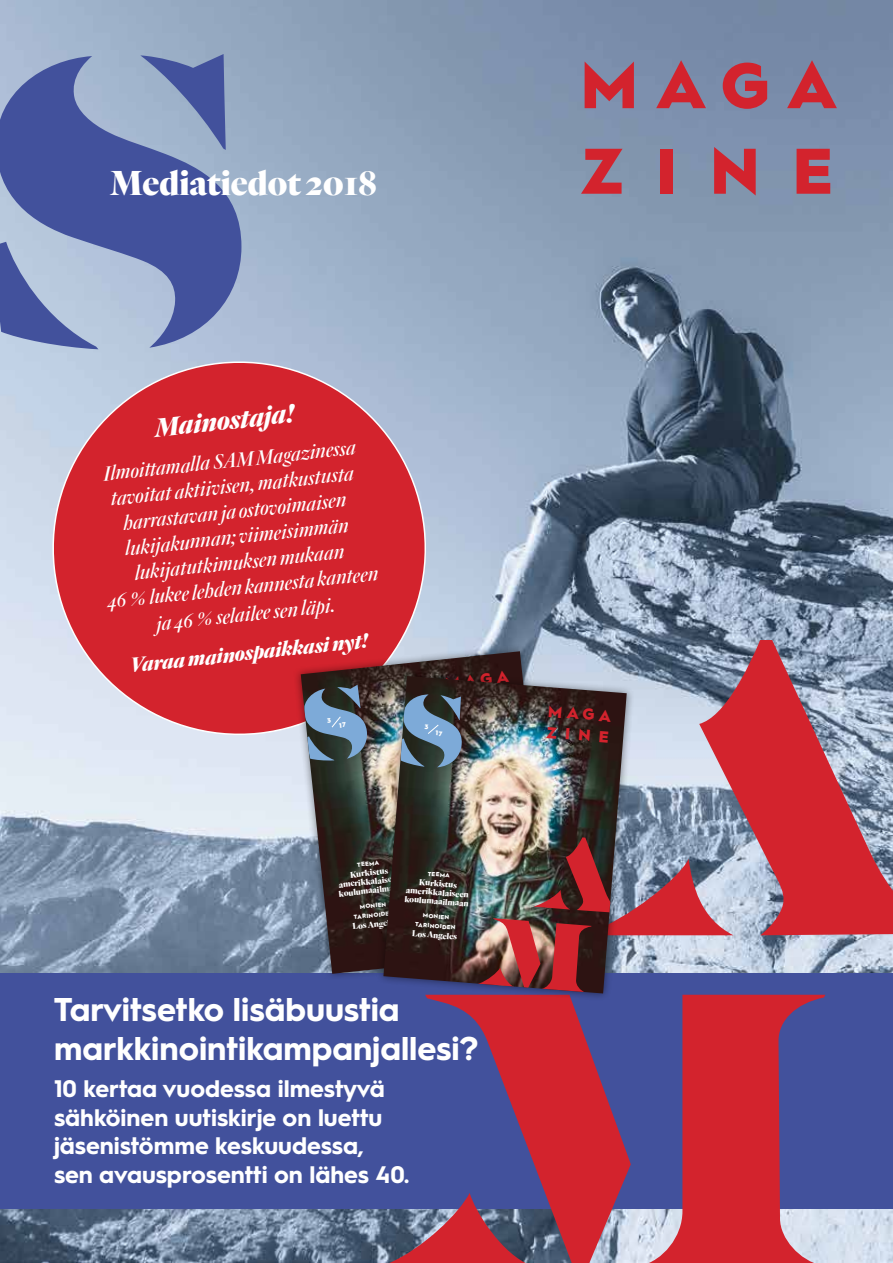
<style>
.page{position:relative;width:893px;height:1263px;background:#fff}
.page>*{position:absolute;margin:0;border:0;box-sizing:border-box;transform-origin:0 0}
.t1{font:900 64.5px "Hurme Geometric Sans 1";letter-spacing:.405em;color:#d3232d}
.t2{font:900 36px "Quarto";color:#fff}
.t3{font:700 33px/39px "Hurme Geometric Sans 1";color:#fff}
.t4{font:italic 900 27px "Quarto";color:#fff}
.t5{font:700 24px/28.5px "Hurme Geometric Sans 1";color:#fff}
.t6{font:italic 500 21px/25.8px "Quarto";color:#fff;text-align:center}
.t7{font:italic 900 21px "Quarto";color:#fff}
.t8{font:900 15.9px/21.1px "Hurme Geometric Sans 1";color:#d3232d}
.t9{font:900 8.85px/8.9px "Quarto";color:#fff;text-align:center}
.t10{font:900 5.85px/9.6px "Hurme Geometric Sans 1";color:#fff;text-align:center}
</style>
<div class="page">
<img style="left:0;top:0;width:893px;height:1263px">
<div style="left:0;top:974px;width:893px;height:235px;background:#42519c"></div>
<svg style="left:587px;top:640px;width:306px;height:295px"></svg>
<svg style="left:380px;top:995px;width:445px;height:268px"></svg>
<svg style="left:0;top:54px;width:241px;height:295px;fill:#42519c"></svg>
<svg style="left:43px;top:352px;width:392px;height:392px"></svg>
<div style="left:293px;top:643px;width:266px;height:339px;background:#000;opacity:.45"></div>
<img style="left:301px;top:651px;width:250px;height:323px">
<div style="left:376px;top:668px;width:258px;height:333px;background:#000;opacity:.45"></div>
<img style="left:383px;top:676px;width:244px;height:317px">
<img style="left:425px;top:801px;width:195px;height:192px">
<svg style="left:303px;top:685px;width:65px;height:76px"></svg>
<svg style="left:400px;top:694px;width:63px;height:73px"></svg>
<h2 class="t2" style="left:110px;top:157px;width:268px">Mediatiedot 2018</h2>
<h1 class="t1" style="left:581px;top:40px;width:257px">MAGA</h1>
<h1 class="t1" style="left:581px;top:126px;width:253px">ZINE</h1>
<p class="t4" style="left:153px;top:409px;width:141px;rotate:-6deg">Mainostaja!</p>
<p class="t6" style="left:93px;top:462px;width:273px;rotate:-6deg">Ilmoittamalla SAM Magazinessa tavoitat aktiivisen, matkustusta harrastavan ja ostovoimaisen lukijakunnan; viimeisimmän lukijatutkimuksen mukaan<br>46 % lukee lehden kannesta kanteen ja 46 % selailee sen läpi.</p>
<p class="t7" style="left:129px;top:651px;width:241px;rotate:-6deg">Varaa mainospaikkasi nyt!</p>
<p class="t8" style="left:445px;top:672px;width:65px;rotate:-6deg">MAGA</p>
<p class="t8" style="left:549px;top:700px;width:65px;rotate:5deg">MAGA<br>ZINE</p>
<p class="t10" style="left:357px;top:860px;width:23px;rotate:-6deg">TEEMA</p>
<p class="t9" style="left:337px;top:871px;width:66px;rotate:-6deg">Kurkistus amerikkalaiseen koulumaailmaan</p>
<p class="t10" style="left:353px;top:902px;width:42px;rotate:-6deg">MONIEN<br>TARINOIDEN</p>
<p class="t9" style="left:352px;top:922px;width:47px;rotate:-6deg">Los Angeles</p>
<p class="t10" style="left:429px;top:868px;width:23px;rotate:5deg">TEEMA</p>
<p class="t9" style="left:407px;top:876px;width:66px;rotate:5deg">Kurkistus amerikkalaiseen koulumaailmaan</p>
<p class="t10" style="left:417px;top:909px;width:42px;rotate:5deg">MONIEN<br>TARINOIDEN</p>
<p class="t9" style="left:412px;top:928px;width:47px;rotate:5deg">Los Angeles</p>
<h3 class="t3" style="left:54px;top:988px;width:426px">Tarvitsetko lisäbuustia markkinointikampanjallesi?</h3>
<p class="t5" style="left:54px;top:1073px;width:357px">10 kertaa vuodessa ilmestyvä sähköinen uutiskirje on luettu jäsenistömme keskuudessa,<br>sen avausprosentti on lähes 40.</p>
</div>
